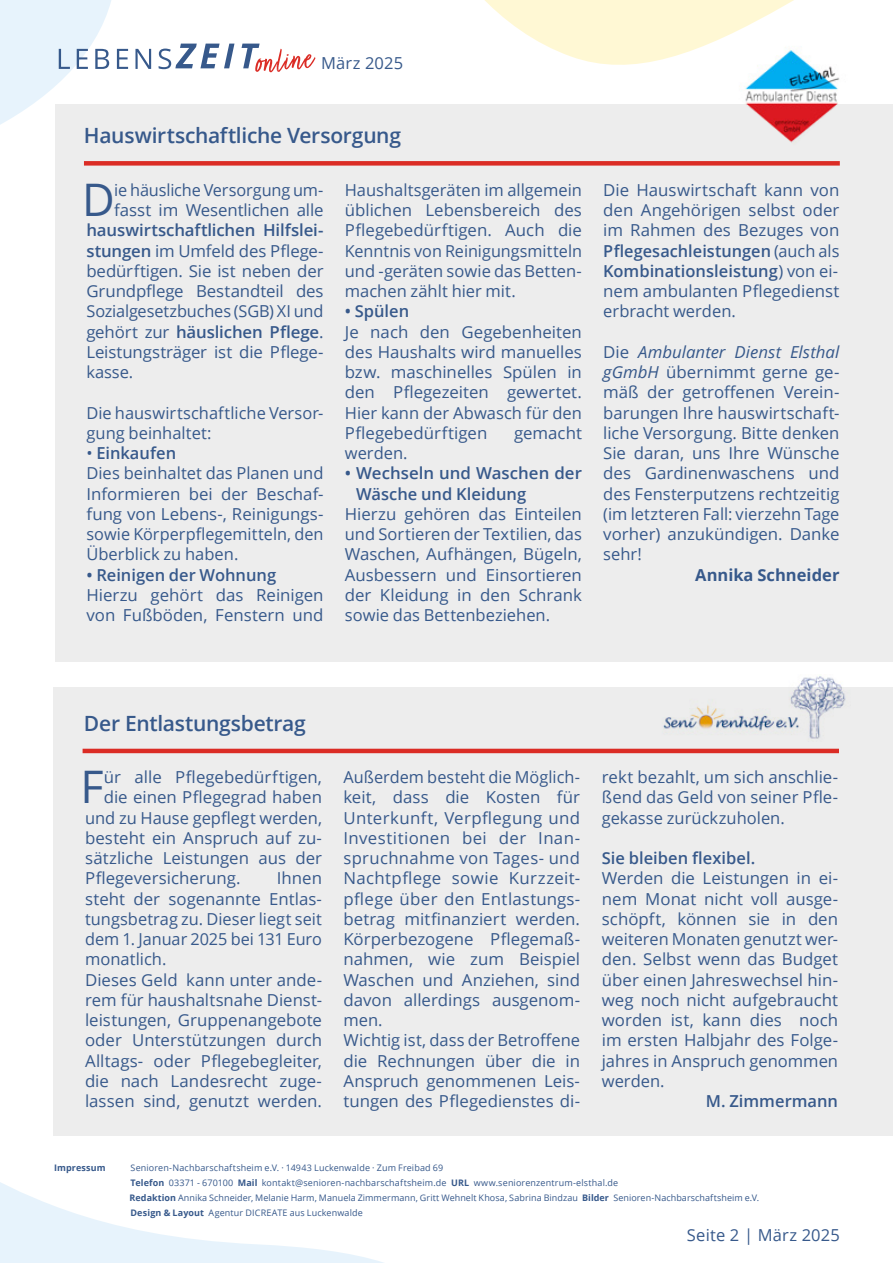
<style>
.page{position:relative;width:893px;height:1263px;background:#fff}
.page>*{position:absolute;margin:0;border:0;box-sizing:border-box;transform-origin:0 0}
.t1{font:44.85px "Open Sans";color:#37598b}
.t2{font:600 21px "Open Sans";letter-spacing:-.015em;color:#37598b}
.t3{font:16.5px/20.2px "Open Sans";color:#37598b;text-align:justify}
.t4{font:600 16.5px "Open Sans";color:#37598b}
.t5{font:600 16.5px/20.2px "Open Sans";color:#37598b}
.t6{font:700 16.5px "Open Sans";color:#37598b}
.t7{font:9px/15px "Open Sans";letter-spacing:.015em;color:#37598b}
.t8{font:700 9px "Open Sans";letter-spacing:.015em;color:#37598b}
.s1{font-weight:600}
.s2{font-style:italic}
.s3{font-weight:700}
</style>
<div class="page">
<div style="left:55px;top:104px;width:838px;height:558px;background:#ededed"></div>
<div style="left:84px;top:161px;width:756px;height:5px;background:#db2c25"></div>
<div style="left:53px;top:687px;width:840px;height:448px;background:#ededed"></div>
<svg style="left:485px;top:0;width:309px;height:65px"></svg>
<svg style="left:0;top:0;width:316px;height:125px"></svg>
<svg style="left:0;top:1135px;width:524px;height:128px"></svg>
<img style="left:663px;top:676px;width:183px;height:63px">
<hr style="left:83px;top:749px;width:756px;height:4px;background:#db2c25">
<img style="left:730px;top:38px;width:110px;height:105px">
<p class="t3" style="left:321px;top:53px;width:84px">März 2025</p>
<p class="t2" style="left:84px;top:121px;width:319px">Hauswirtschaftliche Versorgung</p>
<h1 class="t1" style="left:82px;top:169px;width:34px">D</h1>
<p class="t3" style="left:114px;top:179px;width:211px">ie häusliche Versorgung um&shy;fasst im Wesentlichen alle</p>
<p class="t3" style="left:86px;top:220px;width:239px"><span class="s1">hauswirtschaftlichen Hilfslei&shy;stungen</span> im Umfeld des Pflege&shy;bedürftigen. Sie ist neben der Grundpflege Bestandteil des Sozialgesetzbuches (SGB) XI und gehört zur <span class="s1">häuslichen Pflege</span>.<br>Leistungsträger ist die Pflege&shy;kasse.</p>
<p class="t3" style="left:86px;top:402px;width:239px">Die hauswirtschaftliche Versor&shy;gung beinhaltet:</p>
<p class="t3" style="left:86px;top:442px;width:239px;text-align:left">• <span class="s1">Einkaufen<br></span>Dies beinhaltet das Planen und<br>Informieren bei der Beschaf&shy;fung von Lebens-, Reinigungs&shy;sowie Körperpflegemitteln, den<br>Überblick zu haben.</p>
<p class="t4" style="left:86px;top:563px;width:191px">• Reinigen der Wohnung</p>
<p class="t3" style="left:86px;top:584px;width:239px">Hierzu gehört das Reinigen von Fußböden, Fenstern und</p>
<p class="t3" style="left:345px;top:179px;width:239px">Haushaltsgeräten im allgemein üblichen Lebensbereich des Pflegebedürftigen. Auch die Kenntnis von Reinigungsmitteln und -geräten sowie das Betten&shy;machen zählt hier mit.</p>
<p class="t4" style="left:345px;top:300px;width:66px">• Spülen</p>
<p class="t3" style="left:345px;top:321px;width:239px">Je nach den Gegebenheiten des Haushalts wird manuelles bzw. maschinelles Spülen in den Pflegezeiten gewertet.<br>Hier kann der Abwasch für den Pflegebedürftigen</p>
<p class="t3" style="left:514px;top:422px;width:69px">gemacht</p>
<p class="t3" style="left:345px;top:442px;width:64px">werden.</p>
<p class="t5" style="left:356px;top:463px;width:227px;text-indent:-11px">• Wechseln und Waschen der<br>Wäsche und Kleidung</p>
<p class="t3" style="left:345px;top:503px;width:239px">Hierzu gehören das Einteilen und Sortieren der Textilien, das Waschen, Aufhängen, Bügeln, Ausbessern und Einsortieren der Kleidung in den Schrank sowie das Bettenbeziehen.</p>
<p class="t3" style="left:603px;top:179px;width:238px">Die Hauswirtschaft kann von den Angehörigen selbst oder im Rahmen des Bezuges von <span class="s1">Pflegesachleistungen</span> (auch als <span class="s1">Kombinationsleistung</span>) von ei&shy;nem ambulanten Pflegedienst erbracht werden.</p>
<p class="t3" style="left:603px;top:341px;width:238px">Die <span class="s2">Ambulanter Dienst Elsthal gGmbH</span> übernimmt gerne ge&shy;mäß der getroffenen Verein&shy;barungen Ihre hauswirtschaft&shy;liche Versorgung. Bitte denken Sie daran, uns Ihre Wünsche des Gardinenwaschens und des Fensterputzens rechtzeitig (im letzteren Fall: vierzehn Tage vorher) anzukündigen. Danke sehr!</p>
<p class="t6" style="left:695px;top:563px;width:146px">Annika Schneider</p>
<p class="t2" style="left:84px;top:709px;width:223px">Der Entlastungsbetrag</p>
<h1 class="t1" style="left:81px;top:756px;width:25px">F</h1>
<p class="t3" style="left:104px;top:766px;width:220px">ür alle Pflegebedürftigen,</p>
<p class="t3" style="left:104px;top:787px;width:220px">die einen Pflegegrad haben</p>
<p class="t3" style="left:85px;top:807px;width:238px">und zu Hause gepflegt werden,</p>
<p class="t3" style="left:85px;top:827px;width:239px">besteht ein Anspruch auf zu-</p>
<p class="t3" style="left:85px;top:847px;width:238px">sätzliche Leistungen aus der</p>
<p class="t3" style="left:85px;top:868px;width:157px">Pflegeversicherung.</p>
<p class="t3" style="left:85px;top:868px;width:239px;text-align:left;text-indent:192px">Ihnen steht der sogenannte Entlas&shy;tungsbetrag zu. Dieser liegt seit dem 1. Januar 2025 bei 131 Euro monatlich.<br>Dieses Geld kann unter ande&shy;rem für haushaltsnahe Dienst&shy;leistungen, Gruppenangebote oder Unterstützungen durch<br>Alltags- oder Pflegebegleiter, die nach Landesrecht zuge&shy;lassen sind, genutzt werden.</p>
<p class="t3" style="left:343px;top:766px;width:238px;text-align:left">Außerdem besteht die Möglich&shy;keit, dass die Kosten für<br>Unterkunft, Verpflegung und<br>Investitionen bei der Inan&shy;spruchnahme von Tages- und<br>Nachtpflege sowie Kurzzeit&shy;pflege über den Entlastungs&shy;betrag mitfinanziert werden.<br>Körperbezogene Pflegemaß&shy;nahmen, wie zum Beispiel<br>Waschen und Anziehen, sind davon allerdings ausgenom&shy;men.<br>Wichtig ist, dass der Betroffene die Rechnungen über die in<br>Anspruch genommenen Leis&shy;tungen des Pflegedienstes di-</p>
<p class="t3" style="left:602px;top:766px;width:238px">rekt bezahlt, um sich anschlie&shy;ßend das Geld von seiner Pfle&shy;gekasse zurückzuholen.</p>
<p class="t4" style="left:602px;top:847px;width:155px">Sie bleiben flexibel.</p>
<p class="t3" style="left:602px;top:868px;width:238px">Werden die Leistungen in ei&shy;nem Monat nicht voll ausge&shy;schöpft, können sie in den weiteren Monaten genutzt wer&shy;den. Selbst wenn das Budget über einen Jahreswechsel hin&shy;weg noch nicht aufgebraucht worden ist, kann dies noch im ersten Halbjahr des Folge&shy;jahres in Anspruch genommen werden.</p>
<p class="t4" style="left:706px;top:1090px;width:134px">M. Zimmermann</p>
<p class="t8" style="left:54px;top:1162px;width:53px">Impressum</p>
<p class="t7" style="left:130px;top:1160px;width:631px">Senioren-Nachbarschaftsheim e.V. · 14943 Luckenwalde · Zum Freibad 69<br><span class="s3">Telefon</span> 03371 - 670100 <span class="s3">Mail</span> kontakt@senioren-nachbarschaftsheim.de <span class="s3">URL</span> www.seniorenzentrum-elsthal.de<br><span class="s3">Redaktion</span> Annika Schneider, Melanie Harm, Manuela Zimmermann, Gritt Wehnelt Khosa, Sabrina Bindzau <span class="s3">Bilder</span> Senioren-Nachbarschaftsheim e.V.<br><span class="s3">Design &amp; Layout</span> Agentur DICREATE aus Luckenwalde</p>
<p class="t3" style="left:687px;top:1225px;width:155px">Seite 2 | März 2025</p>
</div>
